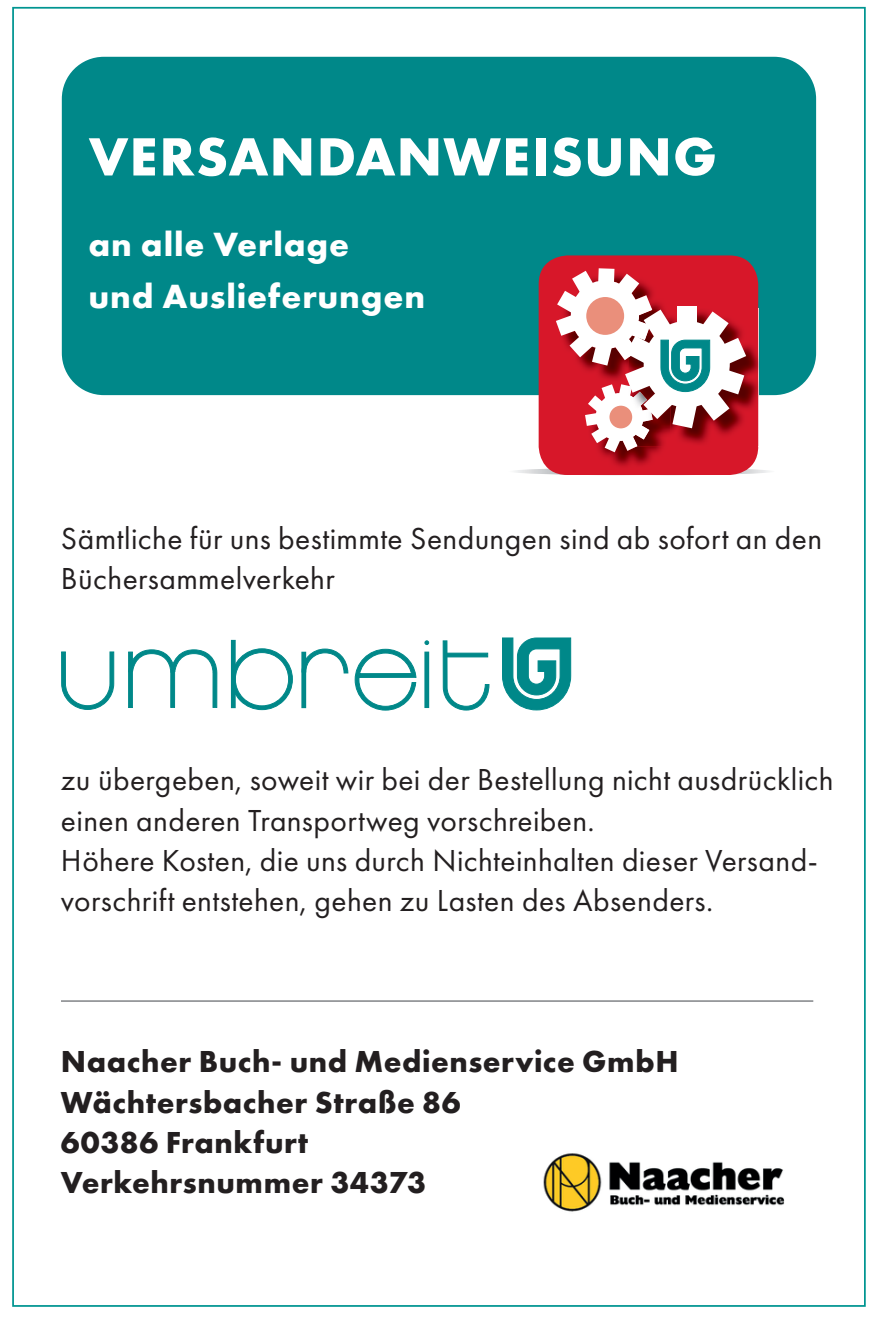
<style>
.page{position:relative;width:876px;height:1319px;background:#fff}
.page>*{position:absolute;margin:0;border:0;box-sizing:border-box;transform-origin:0 0}
.t1{font:700 55.65px "Futura PT";letter-spacing:.02em;color:#fff}
.t2{font:700 35px/52.1px "Futura PT";letter-spacing:.025em;color:#fff}
.t3{font:31.5px/40.2px "Futura PT";letter-spacing:.01em;color:#231f20}
.t4{font:700 31.5px "Futura PT";letter-spacing:.015em;color:#231f20}
</style>
<div class="page">
<svg style="left:514px;top:467px;width:256px;height:8px"></svg>
<div style="left:62px;top:57px;width:754px;height:338px;background:#008889;border-radius:42px"></div>
<svg style="left:231px;top:648px;width:62px;height:62px"></svg>
<div style="left:231px;top:640px;width:4px;height:68px;border:1px solid #008889"></div>
<hr style="left:425px;top:652px;width:4px;height:55px;background:#008889">
<div style="left:424px;top:652px;width:5px;height:56px;border:1px solid #008889"></div>
<svg style="left:425px;top:640px;width:4px;height:5px"></svg>
<svg style="left:354px;top:649px;width:62px;height:62px"></svg>
<svg style="left:443px;top:640px;width:46px;height:70px"></svg>
<svg style="left:446px;top:653px;width:42px;height:4px"></svg>
<div style="left:302px;top:652px;width:4px;height:56px;border:1px solid #008889"></div>
<svg style="left:301px;top:648px;width:47px;height:25px"></svg>
<svg style="left:128px;top:649px;width:89px;height:59px"></svg>
<svg style="left:61px;top:651px;width:53px;height:59px"></svg>
<svg style="left:502px;top:638px;width:69px;height:72px"></svg>
<hr style="left:61px;top:1000px;width:752px;height:2px;background:#939598">
<div style="left:538px;top:255px;width:220px;height:220px;background:#d71729;border-radius:29px"></div>
<div style="left:598px;top:268px;width:16px;height:20px;background:#fff"></div>
<img style="left:600px;top:452px;width:58px;height:15px">
<img style="left:758px;top:308px;width:1px;height:138px">
<img style="left:746px;top:345px;width:12px;height:64px">
<svg style="left:556px;top:271px;width:190px;height:181px"></svg>
<div style="left:586px;top:297px;width:38px;height:38px;background:#ea8f7b;border-radius:50%"></div>
<div style="left:609px;top:406px;width:23px;height:22px;background:#ea8f7b;border-radius:50%"></div>
<img style="left:543px;top:1153px;width:242px;height:59px">
<p class="t1" style="left:89px;top:121px;width:630px">VERSANDANWEISUNG</p>
<p class="t2" style="left:88px;top:217px;width:338px">an alle Verlage<br>und Auslieferungen</p>
<p class="t3" style="left:61px;top:518px;width:762px">Sämtliche für uns bestimmte Sendungen sind ab sofort an den<br>Büchersammelverkehr</p>
<p class="t3" style="left:61px;top:760px;width:774px">zu übergeben, soweit wir bei der Bestellung nicht ausdrücklich einen anderen Transportweg vorschreiben.</p>
<p class="t3" style="left:61px;top:840px;width:758px">Höhere Kosten, die uns durch Nichteinhalten dieser Versand&shy;vorschrift entstehen, gehen zu Lasten des Absenders.</p>
<p class="t4" style="left:61px;top:1041px;width:619px">Naacher Buch- und Medienservice GmbH</p>
<p class="t4" style="left:61px;top:1082px;width:401px">Wächtersbacher Straße 86</p>
<p class="t4" style="left:61px;top:1122px;width:249px">60386 Frankfurt</p>
<p class="t4" style="left:61px;top:1162px;width:366px">Verkehrsnummer 34373</p>
</div>
